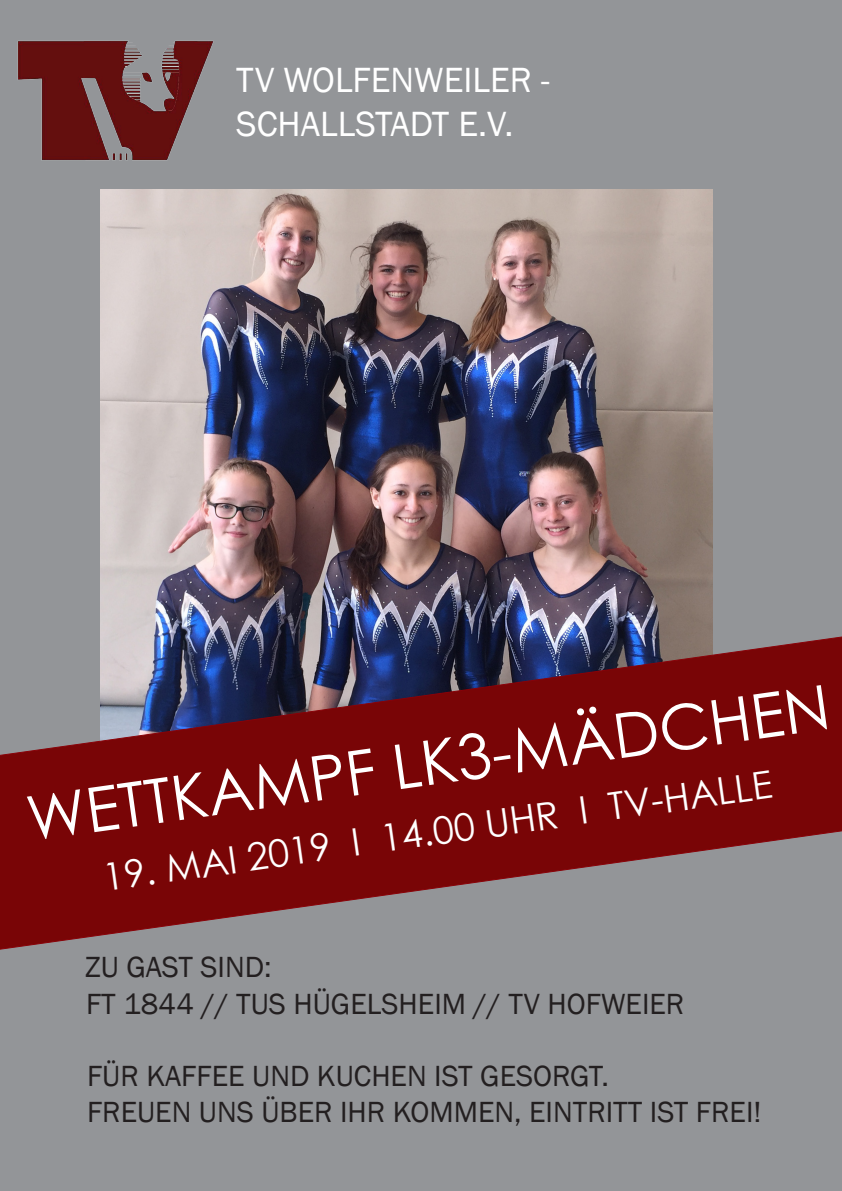
<style>
.page{position:relative;width:842px;height:1191px;background:#939598}
.page>*{position:absolute;margin:0;border:0;box-sizing:border-box;transform-origin:0 0}
.t1{font:62px "Century Gothic";color:#fff}
.t2{font:38px "Century Gothic";color:#fff}
.t3{font:36px "Franklin Gothic";color:#fff}
.t4{font:30px "Franklin Gothic";color:#231f20}
</style>
<div class="page">
<img style="left:101px;top:190px;width:611px;height:439px">
<img style="left:18px;top:41px;width:196px;height:120px">
<svg style="left:0;top:629px;width:842px;height:321px"></svg>
<p class="t3" style="left:236px;top:58px;width:315px">TV WOLFENWEILER -</p>
<p class="t3" style="left:236px;top:101px;width:279px">SCHALLSTADT E.V.</p>
<p class="t1" style="left:21px;top:776px;width:812px;rotate:-8deg">WETTKAMPF LK3-MÄDCHEN</p>
<p class="t2" style="left:100px;top:851px;width:677px;rotate:-8deg">19. MAI 2019 I 14.00 UHR I TV-HALLE</p>
<p class="t4" style="left:85px;top:949px;width:188px">ZU GAST SIND:</p>
<p class="t4" style="left:86px;top:985px;width:600px">FT 1844 // TUS HÜGELSHEIM // TV HOFWEIER</p>
<p class="t4" style="left:87px;top:1057px;width:523px">FÜR KAFFEE UND KUCHEN IST GESORGT.</p>
<p class="t4" style="left:87px;top:1093px;width:676px">FREUEN UNS ÜBER IHR KOMMEN, EINTRITT IST FREI!</p>
</div>
